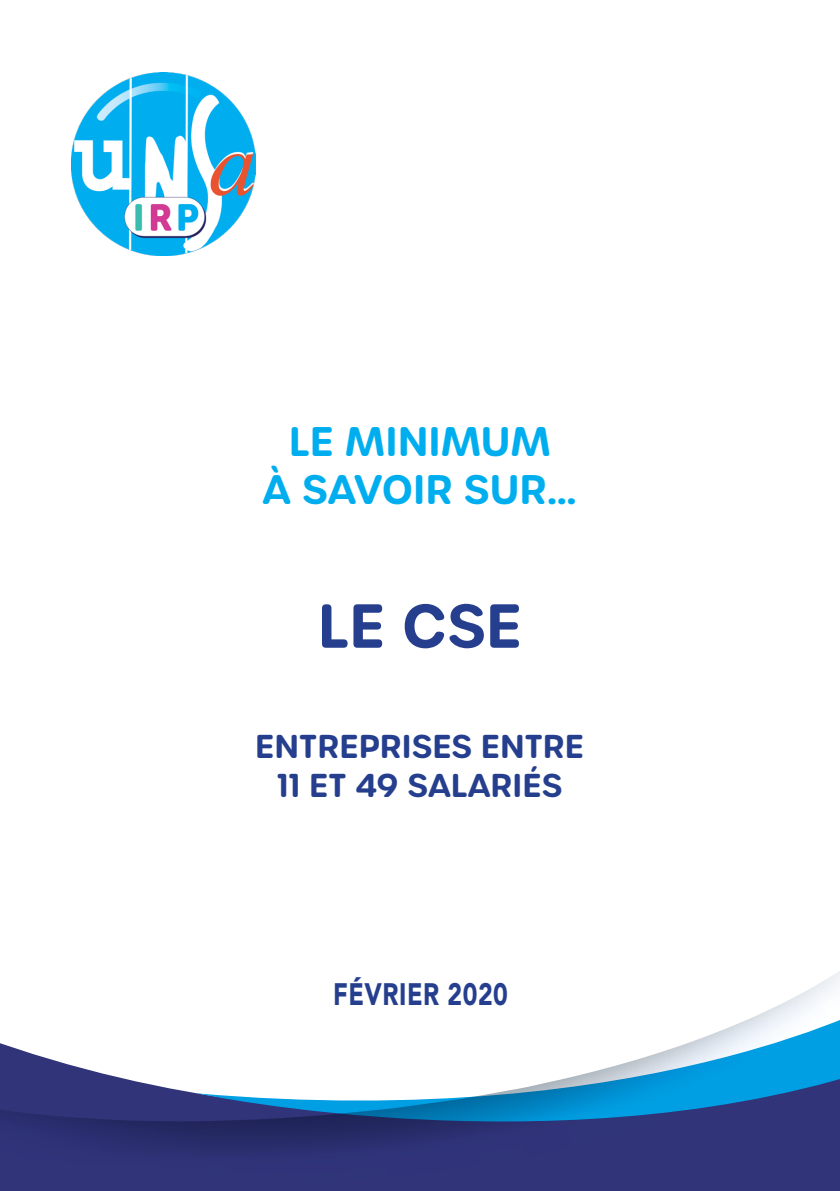
<style>
.page{position:relative;width:840px;height:1191px;background:#fff}
.page>*{position:absolute;margin:0;border:0;box-sizing:border-box;transform-origin:0 0}
.t1{font:600 60px "Urbane Rounded";color:#253f8e}
.t2{font:600 40px "Urbane Rounded";color:#00aeef}
.t3{font:600 32px "Urbane Rounded";color:#253f8e}
.t4{font:900 30.8px "Avenir LT Std";letter-spacing:.02em;color:#253f8e;scale:.81 1}
</style>
<div class="page">
<svg style="left:0;top:972px;width:839px;height:219px"></svg>
<img style="left:72px;top:72px;width:183px;height:183px">
<p class="t2" style="left:288px;top:414px;width:263px">LE MINIMUM</p>
<p class="t2" style="left:262px;top:462px;width:316px">À SAVOIR SUR…</p>
<p class="t1" style="left:317px;top:585px;width:206px">LE CSE</p>
<p class="t3" style="left:255px;top:725px;width:330px">ENTREPRISES ENTRE</p>
<p class="t3" style="left:277px;top:763px;width:286px">11 ET 49 SALARIÉS</p>
<p class="t4" style="left:333px;top:975px;width:217px">FÉVRIER 2020</p>
</div>
